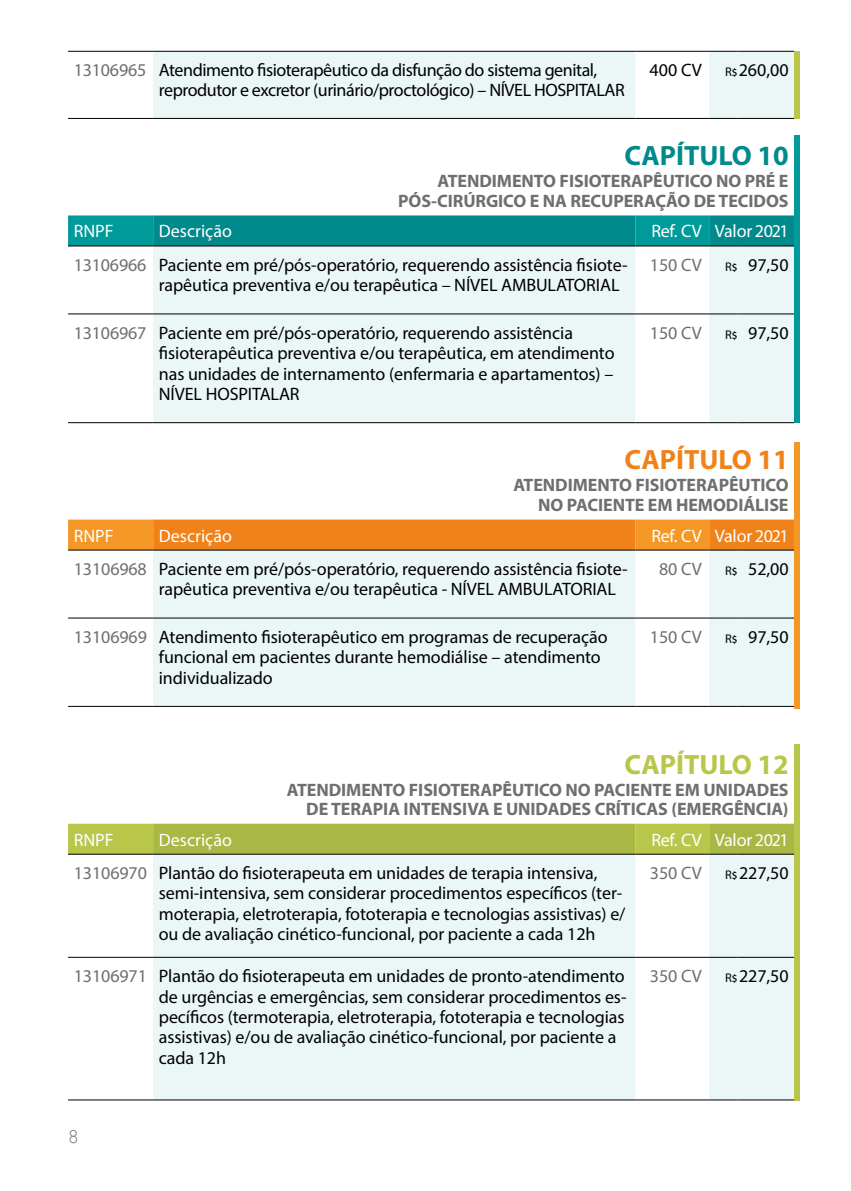
<style>
.page{position:relative;width:851px;height:1191px;background:#fff}
.page>*{position:absolute;margin:0;border:0;box-sizing:border-box;transform-origin:0 0}
.t1{font:700 28px "Myriad Pro";color:#b8c64a}
.t2{font:700 28px "Myriad Pro";color:#f0821a}
.t3{font:700 28px "Myriad Pro";color:#008a8b}
.t4{font:18px/20.4px "Myriad Pro";letter-spacing:-.005em;color:#000}
.t5{font:700 18px/19.6px "Myriad Pro";letter-spacing:-.005em;color:#706f6f;text-align:right}
.t6{font:18px/19.6px "Myriad Pro";letter-spacing:-.025em;color:#000}
.t7{font:18px "Myriad Pro";color:#fff}
.t8{font:18px "Myriad Pro";letter-spacing:-.005em;color:#706f6f}
.t9{font:300 17px "Futura LT";color:#706f6f}
.s1{color:#706f6f}
.s2{font-style:inherit}
.s3{font-size:12.6px}
</style>
<div class="page">
<svg style="left:153px;top:855px;width:641px;height:244px;background:#edf6f6"></svg>
<svg style="left:68px;top:823px;width:726px;height:32px;background:#a9b649"></svg>
<hr style="left:737px;top:854px;width:57px;height:1px;background:#000">
<hr style="left:68px;top:957px;width:85px;height:1px;background:#000">
<hr style="left:153px;top:957px;width:482px;height:1px;background:#000">
<hr style="left:635px;top:957px;width:74px;height:1px;background:#000">
<svg style="left:709px;top:957px;width:28px;height:1px"></svg>
<hr style="left:737px;top:957px;width:57px;height:1px;background:#000">
<hr style="left:68px;top:1099px;width:85px;height:1px;background:#000">
<hr style="left:153px;top:1099px;width:482px;height:1px;background:#000">
<hr style="left:635px;top:1099px;width:74px;height:1px;background:#000">
<svg style="left:709px;top:1099px;width:28px;height:1px"></svg>
<hr style="left:737px;top:1099px;width:57px;height:1px;background:#000">
<svg style="left:153px;top:551px;width:641px;height:155px;background:#ecf5f5"></svg>
<svg style="left:68px;top:519px;width:726px;height:32px;background:#e98622"></svg>
<hr style="left:737px;top:550px;width:57px;height:1px;background:#000">
<hr style="left:68px;top:617px;width:85px;height:1px;background:#000">
<hr style="left:153px;top:617px;width:482px;height:1px;background:#000">
<hr style="left:635px;top:617px;width:74px;height:1px;background:#000">
<svg style="left:709px;top:617px;width:28px;height:1px"></svg>
<hr style="left:737px;top:617px;width:57px;height:1px;background:#000">
<hr style="left:68px;top:706px;width:85px;height:1px;background:#000">
<hr style="left:153px;top:706px;width:482px;height:1px;background:#000">
<hr style="left:635px;top:706px;width:74px;height:1px;background:#000">
<svg style="left:709px;top:706px;width:28px;height:1px"></svg>
<hr style="left:737px;top:706px;width:57px;height:1px;background:#000">
<svg style="left:153px;top:247px;width:641px;height:175px;background:#ecf6f6"></svg>
<svg style="left:68px;top:215px;width:726px;height:32px;background:#078c8d"></svg>
<hr style="left:737px;top:246px;width:57px;height:1px;background:#000">
<hr style="left:68px;top:313px;width:85px;height:1px;background:#000">
<hr style="left:153px;top:313px;width:482px;height:1px;background:#000">
<hr style="left:635px;top:313px;width:74px;height:1px;background:#000">
<svg style="left:709px;top:313px;width:28px;height:1px"></svg>
<hr style="left:737px;top:313px;width:57px;height:1px;background:#000">
<hr style="left:68px;top:422px;width:85px;height:1px;background:#000">
<hr style="left:153px;top:422px;width:482px;height:1px;background:#000">
<hr style="left:635px;top:422px;width:74px;height:1px;background:#000">
<svg style="left:709px;top:422px;width:28px;height:1px"></svg>
<hr style="left:737px;top:422px;width:57px;height:1px;background:#000">
<svg style="left:153px;top:52px;width:641px;height:66px;background:#edf6f6"></svg>
<hr style="left:68px;top:51px;width:85px;height:1px;background:#000">
<hr style="left:153px;top:51px;width:482px;height:1px;background:#000">
<hr style="left:635px;top:51px;width:74px;height:1px;background:#000">
<svg style="left:709px;top:51px;width:28px;height:1px"></svg>
<hr style="left:737px;top:51px;width:57px;height:1px;background:#000">
<hr style="left:68px;top:118px;width:85px;height:1px;background:#000">
<hr style="left:153px;top:118px;width:482px;height:1px;background:#000">
<hr style="left:635px;top:118px;width:74px;height:1px;background:#000">
<svg style="left:709px;top:118px;width:28px;height:1px"></svg>
<hr style="left:737px;top:118px;width:57px;height:1px;background:#000">
<div style="left:794px;top:51px;width:5px;height:68px;background:#b8c64a"></div>
<div style="left:794px;top:136px;width:5px;height:287px;background:#009a9b"></div>
<div style="left:794px;top:442px;width:5px;height:266px;background:#f49725"></div>
<div style="left:794px;top:744px;width:5px;height:356px;background:#b8c64a"></div>
<p class="t6" style="left:159px;top:60px;width:467px;text-indent:-85px"><span class="s1">13106965</span> Atendimento fisioterapêutico da disfunção do sistema genital, reprodutor e excretor (urinário/proctológico) – NÍVEL HOSPITALAR</p>
<p class="t4" style="left:649px;top:60px;width:54px">400 <span class="s2">CV</span></p>
<p class="t4" style="left:725px;top:60px;width:65px"><span class="s3">R</span><span class="s2">$</span>260,00</p>
<h1 class="t3" style="left:624px;top:138px;width:166px">CAPÍTULO 10</h1>
<p class="t5" style="left:398px;top:171px;width:392px">ATENDIMENTO FISIOTERAPÊUTICO NO PRÉ E<br>PÓS-CIRÚRGICO E NA RECUPERAÇÃO DE TECIDOS</p>
<p class="t7" style="left:74px;top:220px;width:41px">RNPF</p>
<p class="t7" style="left:159px;top:220px;width:75px">Descrição</p>
<p class="t7" style="left:651px;top:220px;width:138px">Ref. CV Valor 2021</p>
<p class="t4" style="left:159px;top:254px;width:470px;text-indent:-85px"><span class="s1">13106966</span> Paciente em pré/pós-operatório, requerendo assistência fisiote&shy;rapêutica preventiva e/ou terapêutica – NÍVEL AMBULATORIAL</p>
<p class="t8" style="left:650px;top:254px;width:53px">150 <span class="s2">CV</span></p>
<p class="t4" style="left:725px;top:254px;width:65px"><span class="s3">R</span><span class="s2">$</span> 97,50</p>
<p class="t4" style="left:159px;top:322px;width:457px;text-indent:-85px"><span class="s1">13106967</span> Paciente em pré/pós-operatório, requerendo assistência fisioterapêutica preventiva e/ou terapêutica, em atendimento nas unidades de internamento (enfermaria e apartamentos) – NÍVEL HOSPITALAR</p>
<p class="t8" style="left:650px;top:321px;width:53px">150 <span class="s2">CV</span></p>
<p class="t4" style="left:725px;top:322px;width:65px"><span class="s3">R</span><span class="s2">$</span> 97,50</p>
<h1 class="t2" style="left:624px;top:442px;width:166px">CAPÍTULO 11</h1>
<p class="t5" style="left:513px;top:475px;width:276px">ATENDIMENTO FISIOTERAPÊUTICO<br>NO PACIENTE EM HEMODIÁLISE</p>
<p class="t7" style="left:74px;top:524px;width:41px">RNPF</p>
<p class="t7" style="left:159px;top:524px;width:75px">Descrição</p>
<p class="t7" style="left:651px;top:524px;width:138px">Ref. CV Valor 2021</p>
<p class="t4" style="left:159px;top:558px;width:470px;text-indent:-85px"><span class="s1">13106968</span> Paciente em pré/pós-operatório, requerendo assistência fisiote&shy;rapêutica preventiva e/ou terapêutica - NÍVEL AMBULATORIAL</p>
<p class="t8" style="left:659px;top:558px;width:44px">80 <span class="s2">CV</span></p>
<p class="t4" style="left:725px;top:558px;width:65px"><span class="s3">R</span><span class="s2">$</span> 52,00</p>
<p class="t4" style="left:159px;top:626px;width:450px;text-indent:-85px"><span class="s1">13106969</span> Atendimento fisioterapêutico em programas de recuperação funcional em pacientes durante hemodiálise – atendimento individualizado</p>
<p class="t8" style="left:650px;top:626px;width:53px">150 <span class="s2">CV</span></p>
<p class="t4" style="left:725px;top:626px;width:65px"><span class="s3">R</span><span class="s2">$</span> 97,50</p>
<h1 class="t1" style="left:624px;top:746px;width:166px">CAPÍTULO 12</h1>
<p class="t5" style="left:287px;top:779px;width:503px">ATENDIMENTO FISIOTERAPÊUTICO NO PACIENTE EM UNIDADES<br>DE TERAPIA INTENSIVA E UNIDADES CRÍTICAS (EMERGÊNCIA)</p>
<p class="t7" style="left:74px;top:828px;width:41px">RNPF</p>
<p class="t7" style="left:159px;top:828px;width:75px">Descrição</p>
<p class="t7" style="left:651px;top:828px;width:138px">Ref. CV Valor 2021</p>
<p class="t4" style="left:159px;top:862px;width:468px;text-indent:-85px"><span class="s1">13106970</span> Plantão do fisioterapeuta em unidades de terapia intensiva, semi-intensiva, sem considerar procedimentos específicos (ter&shy;moterapia, eletroterapia, fototerapia e tecnologias assistivas) e/ ou de avaliação cinético-funcional, por paciente a cada 12h</p>
<p class="t8" style="left:650px;top:862px;width:53px">350 <span class="s2">CV</span></p>
<p class="t4" style="left:725px;top:862px;width:65px"><span class="s3">R</span><span class="s2">$</span>227,50</p>
<p class="t4" style="left:159px;top:965px;width:469px;text-indent:-85px"><span class="s1">13106971</span> Plantão do fisioterapeuta em unidades de pronto-atendimento de urgências e emergências, sem considerar procedimentos es&shy;pecíficos (termoterapia, eletroterapia, fototerapia e tecnologias assistivas) e/ou de avaliação cinético-funcional, por paciente a cada 12h</p>
<p class="t8" style="left:650px;top:965px;width:53px">350 <span class="s2">CV</span></p>
<p class="t4" style="left:725px;top:965px;width:65px"><span class="s3">R</span><span class="s2">$</span>227,50</p>
<p class="t9" style="left:68px;top:1126px;width:12px">8</p>
</div>
